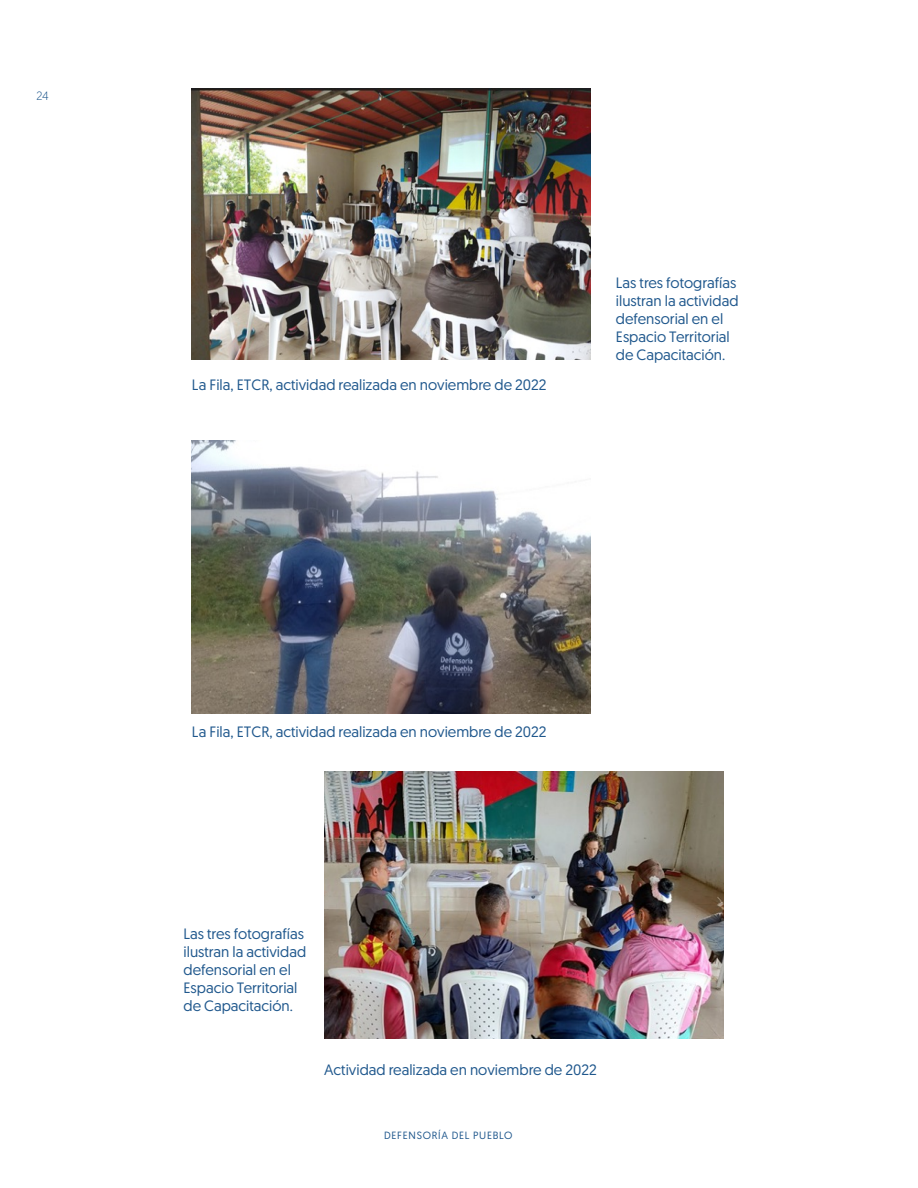
<style>
.page{position:relative;width:918px;height:1188px;background:#fff}
.page>*{position:absolute;margin:0;border:0;box-sizing:border-box;transform-origin:0 0}
.t1{font:15px/18px "Geomanist";color:#20588d}
.t2{font:300 12px "Geomanist";color:#20588d}
.t3{font:10.5px "Geomanist";letter-spacing:.07em;color:#20588d}
</style>
<div class="page">
<img style="left:192px;top:88px;width:399px;height:271px">
<img style="left:192px;top:440px;width:399px;height:273px">
<img style="left:324px;top:772px;width:399px;height:267px">
<p class="t2" style="left:36px;top:88px;width:14px">24</p>
<p class="t1" style="left:192px;top:375px;width:356px">La Fila, ETCR, actividad realizada en noviembre de 2022</p>
<p class="t1" style="left:616px;top:274px;width:124px">Las tres fotografías ilustran la actividad defensorial en el<br>Espacio Territorial de Capacitación.</p>
<p class="t1" style="left:192px;top:722px;width:356px">La Fila, ETCR, actividad realizada en noviembre de 2022</p>
<p class="t1" style="left:184px;top:924px;width:124px">Las tres fotografías ilustran la actividad defensorial en el<br>Espacio Territorial de Capacitación.</p>
<p class="t1" style="left:324px;top:1060px;width:274px">Actividad realizada en noviembre de 2022</p>
<p class="t3" style="left:384px;top:1128px;width:130px">DEFENSORÍA DEL PUEBLO</p>
</div>
